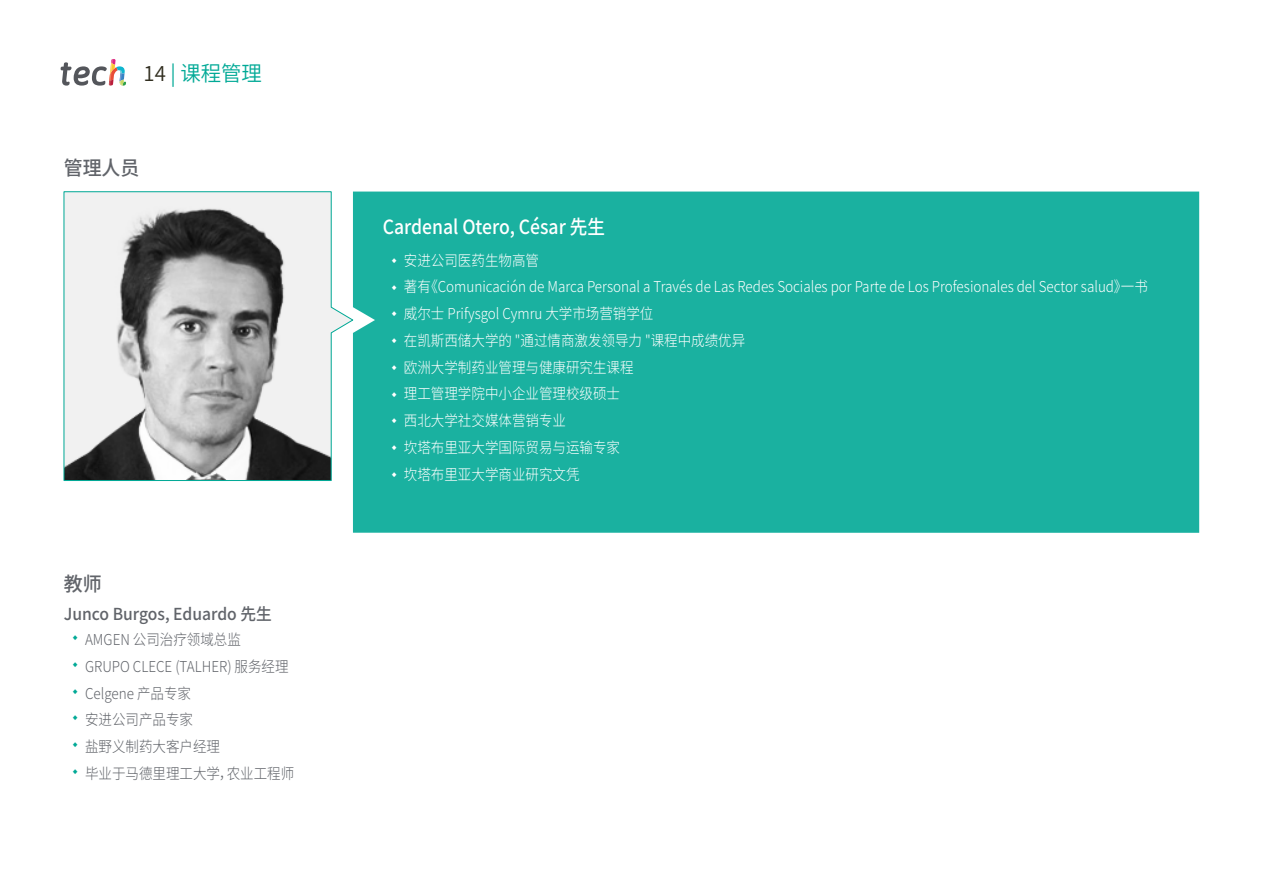
<style>
.page{position:relative;width:1263px;height:893px;background:#fff}
.page>*{position:absolute;margin:0;border:0;box-sizing:border-box;transform-origin:0 0}
.t1{font:21px "Source Han Sans CN";color:#00a996}
.t2{font:500 19.5px "Source Han Sans CN";color:#fff;scale:.9 1}
.t3{font:500 19.5px "Source Han Sans CN";color:#61646a}
.t4{font:500 16.5px "Source Han Sans CN";color:#61646a;scale:.95 1}
.t5{font:300 15px/26.7px "Source Han Sans CN";color:#fff;scale:.9 1}
.t6{font:300 15px/26.7px "Source Han Sans CN";color:#61646a;scale:.9 1}
.s1{color:#312e20}
</style>
<div class="page">
<svg style="left:61px;top:59px;width:65px;height:27px"></svg>
<div style="left:353px;top:192px;width:846px;height:341px;background:#1ab1a0"></div>
<svg style="left:64px;top:191px;width:289px;height:290px"></svg>
<svg style="left:392px;top:258px;width:5px;height:5px"></svg>
<svg style="left:392px;top:285px;width:5px;height:5px"></svg>
<svg style="left:392px;top:311px;width:5px;height:5px"></svg>
<svg style="left:392px;top:338px;width:5px;height:5px"></svg>
<svg style="left:392px;top:365px;width:5px;height:5px"></svg>
<svg style="left:392px;top:392px;width:5px;height:5px"></svg>
<svg style="left:392px;top:418px;width:5px;height:5px"></svg>
<svg style="left:392px;top:445px;width:5px;height:5px"></svg>
<svg style="left:392px;top:472px;width:5px;height:5px"></svg>
<h1 class="t1" style="left:144px;top:61px;width:120px"><span class="s1">14</span> | 课程管理</h1>
<h2 class="t3" style="left:64px;top:157px;width:77px">管理人员</h2>
<h2 class="t3" style="left:64px;top:573px;width:39px">教师</h2>
<p class="t4" style="left:64px;top:605px;width:220px">Junco Burgos, Eduardo 先生</p>
<p class="t6" style="left:85px;top:626px;width:234px">AMGEN 公司治疗领域总监<br>GRUPO CLECE (TALHER) 服务经理<br>Celgene 产品专家<br>安进公司产品专家<br>盐野义制药大客户经理<br>毕业于马德里理工大学，农业工程师</p>
<h2 class="t2" style="left:383px;top:216px;width:248px">Cardenal Otero, César 先生</h2>
<p class="t5" style="left:404px;top:247px;width:828px">安进公司医药生物高管<br>著有《Comunicación de Marca Personal a Través de Las Redes Sociales por Parte de Los Profesionales del Sector salud》一书威尔士 Prifysgol Cymru 大学市场营销学位<br>在凯斯西储大学的 "通过情商激发领导力 "课程中成绩优异<br>欧洲大学制药业管理与健康研究生课程<br>理工管理学院中小企业管理校级硕士<br>西北大学社交媒体营销专业<br>坎塔布里亚大学国际贸易与运输专家<br>坎塔布里亚大学商业研究文凭</p>
</div>
